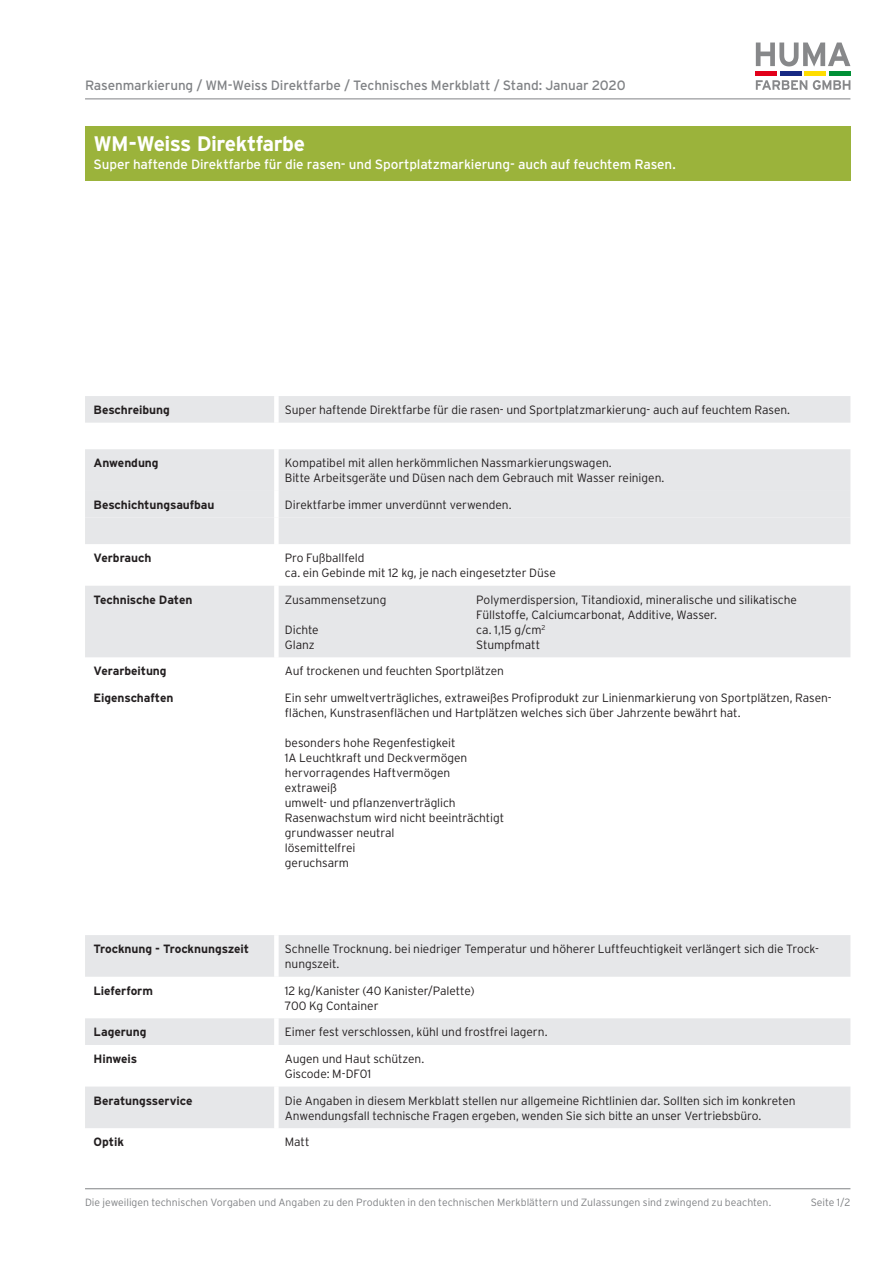
<style>
.page{position:relative;width:893px;height:1263px;background:#fff}
.page>*{position:absolute;margin:0;border:0;box-sizing:border-box;transform-origin:0 0}
.t1{font:700 21px "Interstate";letter-spacing:-.025em;color:#fff}
.t2{font:13.5px "Interstate";letter-spacing:-.01em;color:#fff}
.t3{font:13.5px "Interstate";letter-spacing:-.01em;color:#808285}
.t4{font:300 12px/15px "Interstate";letter-spacing:-.005em;color:#231f20}
.t5{font:700 12px "Interstate";letter-spacing:-.005em;color:#231f20}
.t6{font:300 10.5px "Interstate";color:#808285}
</style>
<div class="page">
<svg style="left:85px;top:396px;width:765px;height:732px"></svg>
<div style="left:85px;top:491px;width:765px;height:26px;background:#e6e7e9"></div>
<div style="left:274px;top:396px;width:5px;height:27px;background:#fff"></div>
<div style="left:274px;top:423px;width:5px;height:26px;background:#fff"></div>
<div style="left:274px;top:449px;width:5px;height:42px;background:#fff"></div>
<div style="left:274px;top:491px;width:5px;height:26px;background:#fff"></div>
<div style="left:274px;top:517px;width:5px;height:27px;background:#fff"></div>
<div style="left:274px;top:544px;width:5px;height:42px;background:#fff"></div>
<div style="left:274px;top:586px;width:5px;height:71px;background:#fff"></div>
<div style="left:274px;top:657px;width:5px;height:27px;background:#fff"></div>
<div style="left:274px;top:684px;width:5px;height:191px;background:#fff"></div>
<div style="left:274px;top:875px;width:5px;height:60px;background:#fff"></div>
<div style="left:274px;top:935px;width:5px;height:42px;background:#fff"></div>
<div style="left:274px;top:977px;width:5px;height:41px;background:#fff"></div>
<div style="left:274px;top:1018px;width:5px;height:27px;background:#fff"></div>
<div style="left:274px;top:1045px;width:5px;height:41px;background:#fff"></div>
<div style="left:274px;top:1086px;width:5px;height:42px;background:#fff"></div>
<hr style="left:85px;top:1188px;width:765px;height:1px;background:#808285">
<hr style="left:85px;top:99px;width:765px;height:1px;background:#808285">
<div style="left:85px;top:126px;width:765px;height:54px;background:#9bb33b"></div>
<div style="left:756px;top:71px;width:21px;height:5px;background:#e2001a"></div>
<div style="left:780px;top:71px;width:21px;height:5px;background:#172983"></div>
<div style="left:805px;top:71px;width:21px;height:5px;background:#fd0"></div>
<div style="left:829px;top:71px;width:21px;height:5px;background:#009036"></div>
<svg style="left:756px;top:43px;width:94px;height:24px"></svg>
<svg style="left:756px;top:80px;width:94px;height:10px"></svg>
<p class="t3" style="left:85px;top:77px;width:542px">Rasenmarkierung / WM-Weiss Direktfarbe / Technisches Merkblatt / Stand: Januar 2020</p>
<p class="t1" style="left:94px;top:131px;width:213px">WM-Weiss Direktfarbe</p>
<p class="t2" style="left:94px;top:156px;width:584px">Super haftende Direktfarbe für die rasen- und Sportplatzmarkierung- auch auf feuchtem Rasen.</p>
<p class="t5" style="left:94px;top:403px;width:78px">Beschreibung</p>
<p class="t4" style="left:285px;top:402px;width:507px">Super haftende Direktfarbe für die rasen- und Sportplatzmarkierung- auch auf feuchtem Rasen.</p>
<p class="t5" style="left:94px;top:456px;width:67px">Anwendung</p>
<p class="t4" style="left:285px;top:455px;width:328px">Kompatibel mit allen herkömmlichen Nassmarkierungswagen.</p>
<p class="t4" style="left:285px;top:470px;width:381px">Bitte Arbeitsgeräte und Düsen nach dem Gebrauch mit Wasser reinigen.</p>
<p class="t5" style="left:94px;top:497px;width:122px">Beschichtungsaufbau</p>
<p class="t4" style="left:285px;top:497px;width:228px">Direktfarbe immer unverdünnt verwenden.</p>
<p class="t5" style="left:94px;top:551px;width:59px">Verbrauch</p>
<p class="t4" style="left:285px;top:550px;width:81px">Pro Fußballfeld</p>
<p class="t4" style="left:285px;top:565px;width:272px">ca. ein Gebinde mit 12 kg, je nach eingesetzter Düse</p>
<p class="t5" style="left:94px;top:592px;width:100px">Technische Daten</p>
<p class="t4" style="left:285px;top:592px;width:103px">Zusammensetzung</p>
<p class="t4" style="left:476px;top:592px;width:322px">Polymerdispersion, Titandioxid, mineralische und silikatische<br>Füllstoffe, Calciumcarbonat, Additive, Wasser.</p>
<p class="t4" style="left:285px;top:622px;width:35px">Dichte</p>
<p class="t4" style="left:476px;top:622px;width:71px">ca. 1,15 g/cm<sup>2</sup></p>
<p class="t4" style="left:285px;top:637px;width:31px">Glanz</p>
<p class="t4" style="left:476px;top:637px;width:65px">Stumpfmatt</p>
<p class="t5" style="left:94px;top:664px;width:75px">Verarbeitung</p>
<p class="t4" style="left:285px;top:664px;width:220px">Auf trockenen und feuchten Sportplätzen</p>
<p class="t5" style="left:94px;top:690px;width:81px">Eigenschaften</p>
<p class="t4" style="left:285px;top:690px;width:548px">Ein sehr umweltverträgliches, extraweißes Profiprodukt zur Linienmarkierung von Sportplätzen, Rasen&shy;flächen, Kunstrasenflächen und Hartplätzen welches sich über Jahrzente bewährt hat.</p>
<p class="t4" style="left:285px;top:735px;width:172px">besonders hohe Regenfestigkeit</p>
<p class="t4" style="left:285px;top:750px;width:184px">1A Leuchtkraft und Deckvermögen</p>
<p class="t4" style="left:285px;top:765px;width:167px">hervorragendes Haftvermögen</p>
<p class="t4" style="left:285px;top:780px;width:54px">extraweiß</p>
<p class="t4" style="left:285px;top:795px;width:172px">umwelt- und pflanzenverträglich</p>
<p class="t4" style="left:285px;top:810px;width:221px">Rasenwachstum wird nicht beeinträchtigt</p>
<p class="t4" style="left:285px;top:825px;width:111px">grundwasser neutral</p>
<p class="t4" style="left:285px;top:840px;width:72px">lösemittelfrei</p>
<p class="t4" style="left:285px;top:855px;width:66px">geruchsarm</p>
<p class="t5" style="left:94px;top:942px;width:157px">Trocknung - Trocknungszeit</p>
<p class="t4" style="left:285px;top:941px;width:536px">Schnelle Trocknung. bei niedriger Temperatur und höherer Luftfeuchtigkeit verlängert sich die Trock&shy;nungszeit.</p>
<p class="t5" style="left:94px;top:983px;width:61px">Lieferform</p>
<p class="t4" style="left:285px;top:983px;width:191px">12 kg/Kanister (40 Kanister/Palette)</p>
<p class="t4" style="left:285px;top:998px;width:95px">700 Kg Container</p>
<p class="t5" style="left:94px;top:1025px;width:55px">Lagerung</p>
<p class="t4" style="left:285px;top:1024px;width:264px">Eimer fest verschlossen, kühl und frostfrei lagern.</p>
<p class="t5" style="left:94px;top:1051px;width:45px">Hinweis</p>
<p class="t4" style="left:285px;top:1051px;width:141px">Augen und Haut schützen.</p>
<p class="t4" style="left:285px;top:1066px;width:88px">Giscode: M-DF01</p>
<p class="t5" style="left:94px;top:1093px;width:101px">Beratungsservice</p>
<p class="t4" style="left:285px;top:1093px;width:512px">Die Angaben in diesem Merkblatt stellen nur allgemeine Richtlinien dar. Sollten sich im konkreten</p>
<p class="t4" style="left:285px;top:1108px;width:478px">Anwendungsfall technische Fragen ergeben, wenden Sie sich bitte an unser Vertriebsbüro.</p>
<p class="t5" style="left:94px;top:1135px;width:32px">Optik</p>
<p class="t4" style="left:285px;top:1134px;width:26px">Matt</p>
<p class="t6" style="left:85px;top:1196px;width:688px">Die jeweiligen technischen Vorgaben und Angaben zu den Produkten in den technischen Merkblättern und Zulassungen sind zwingend zu beachten.</p>
<p class="t6" style="left:811px;top:1196px;width:41px">Seite 1/2</p>
</div>
